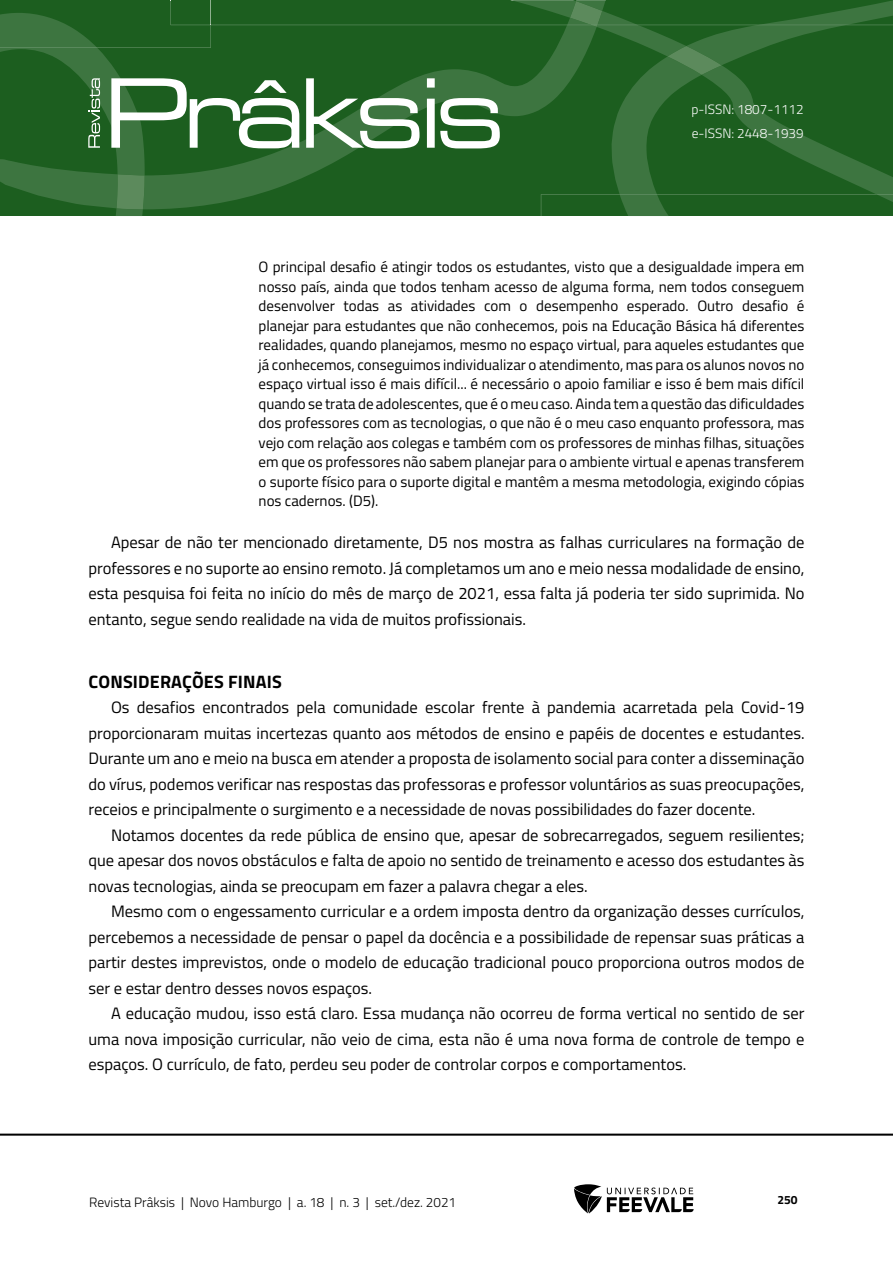
<style>
.page{position:relative;width:893px;height:1263px;background:#fff}
.page>*{position:absolute;margin:0;border:0;box-sizing:border-box;transform-origin:0 0}
.TITILO_1{font:700 18px "Titillium Web";letter-spacing:.01em;color:#000}
.Corpo_de_texto{font:16.5px/25.5px "Titillium Web";color:#000;text-align:justify}
.Citação{font:15px/19.5px "Titillium Web";color:#000;text-align:justify}
.t1{font:300 13.5px "Titillium Web";color:#000}
.t2{font:300 13.5px/24px "Titillium Web";color:#fff}
.t3{font:700 12px "Titillium Web";color:#000}
</style>
<div class="page">
<hr style="left:0;top:1133px;width:893px;height:3px;background:#000">
<svg style="left:574px;top:1184px;width:120px;height:29px"></svg>
<svg style="left:0;top:0;width:893px;height:216px;background:#2e6b31"></svg>
<p class="t2" style="left:691px;top:97px;width:114px">p-ISSN: 1807-1112 e-ISSN: 2448-1939</p>
<p class="Citação" style="left:259px;top:256px;width:547px">O principal desafio é atingir todos os estudantes, visto que a desigualdade impera em nosso país, ainda que todos tenham acesso de alguma forma, nem todos conseguem desenvolver todas as atividades com o desempenho esperado. Outro desafio é planejar para estudantes que não conhecemos, pois na Educação Básica há diferentes realidades, quando planejamos, mesmo no espaço virtual, para aqueles estudantes que já conhecemos, conseguimos individualizar o atendimento, mas para os alunos novos no espaço virtual isso é mais difícil... é necessário o apoio familiar e isso é bem mais difícil quando se trata de adolescentes, que é o meu caso. Ainda tem a questão das dificuldades dos professores com as tecnologias, o que não é o meu caso enquanto professora, mas vejo com relação aos colegas e também com os professores de minhas filhas, situações em que os professores não sabem planejar para o ambiente virtual e apenas transferem o suporte físico para o suporte digital e mantêm a mesma metodologia, exigindo cópias nos cadernos. (D5).</p>
<p class="Corpo_de_texto" style="left:88px;top:529px;width:718px;text-indent:22px">Apesar de não ter mencionado diretamente, D5 nos mostra as falhas curriculares na formação de professores e no suporte ao ensino remoto. Já completamos um ano e meio nessa modalidade de ensino, esta pesquisa foi feita no início do mês de março de 2021, essa falta já poderia ter sido suprimida. No entanto, segue sendo realidade na vida de muitos profissionais.</p>
<p class="TITILO_1" style="left:89px;top:667px;width:195px">CONSIDERAÇÕES FINAIS</p>
<p class="Corpo_de_texto" style="left:88px;top:694px;width:717px;text-indent:22px">Os desafios encontrados pela comunidade escolar frente à pandemia acarretada pela Covid-19 proporcionaram muitas incertezas quanto aos métodos de ensino e papéis de docentes e estudantes.<br>Durante um ano e meio na busca em atender a proposta de isolamento social para conter a disseminação do vírus, podemos verificar nas respostas das professoras e professor voluntários as suas preocupações, receios e principalmente o surgimento e a necessidade de novas possibilidades do fazer docente.</p>
<p class="Corpo_de_texto" style="left:88px;top:821px;width:718px;text-indent:22px">Notamos docentes da rede pública de ensino que, apesar de sobrecarregados, seguem resilientes; que apesar dos novos obstáculos e falta de apoio no sentido de treinamento e acesso dos estudantes às novas tecnologias, ainda se preocupam em fazer a palavra chegar a eles.</p>
<p class="Corpo_de_texto" style="left:88px;top:898px;width:717px;text-indent:22px">Mesmo com o engessamento curricular e a ordem imposta dentro da organização desses currículos, percebemos a necessidade de pensar o papel da docência e a possibilidade de repensar suas práticas a partir destes imprevistos, onde o modelo de educação tradicional pouco proporciona outros modos de ser e estar dentro desses novos espaços.</p>
<p class="Corpo_de_texto" style="left:88px;top:1000px;width:717px;text-indent:22px">A educação mudou, isso está claro. Essa mudança não ocorreu de forma vertical no sentido de ser uma nova imposição curricular, não veio de cima, esta não é uma nova forma de controle de tempo e espaços. O currículo, de fato, perdeu seu poder de controlar corpos e comportamentos.</p>
<p class="t1" style="left:89px;top:1192px;width:368px">Revista Prâksis | Novo Hamburgo | a. 18 | n. 3 | set./dez. 2021</p>
<p class="t3" style="left:777px;top:1190px;width:22px">250</p>
</div>
